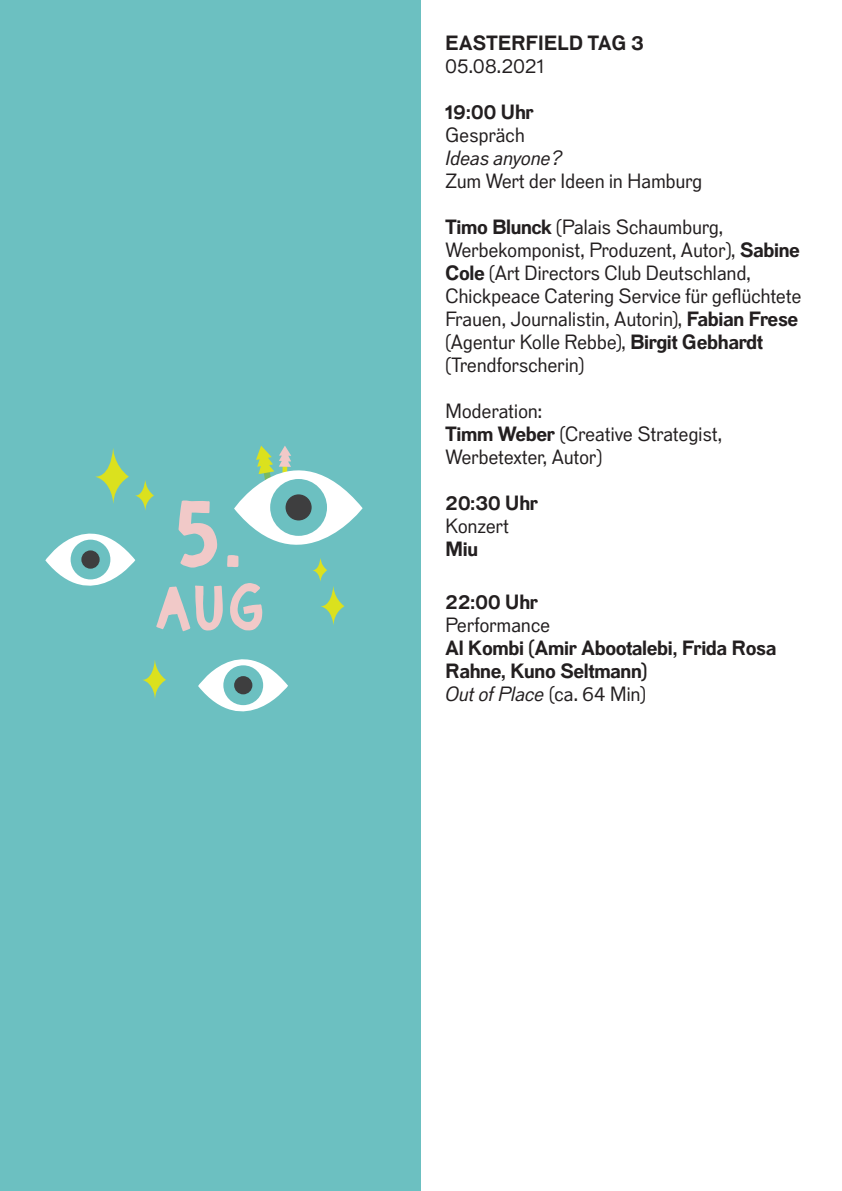
<style>
.page{position:relative;width:842px;height:1191px;background:#fff}
.page>*{position:absolute;margin:0;border:0;box-sizing:border-box;transform-origin:0 0}
.t1{font:122px "Public Beat";color:#f1c9c8}
.t2{font:81.2px "Public Beat";color:#f1c9c8}
.t3{font:20px/23px "Dada Grotesk";letter-spacing:-.02em;color:#231f20}
.t4{font:700 20px/23px "Dada Grotesk";letter-spacing:-.02em;color:#231f20}
.t5{font:italic 20px "Dada Grotesk";letter-spacing:-.02em;color:#231f20}
.s1{font-weight:700}
.s2{font-weight:400;font-style:italic}
.s3{font-weight:400}
</style>
<div class="page">
<div style="left:0;top:0;width:421px;height:1191px;background:#6cc0c1"></div>
<svg style="left:135px;top:479px;width:19px;height:32px"></svg>
<svg style="left:320px;top:585px;width:24px;height:41px"></svg>
<svg style="left:142px;top:659px;width:24px;height:40px"></svg>
<svg style="left:234px;top:445px;width:129px;height:145px"></svg>
<div style="left:270px;top:479px;width:57px;height:57px;background:#6cc0c1;border-radius:50%"></div>
<div style="left:286px;top:494px;width:26px;height:26px;background:#3e3e3f;border-radius:50%"></div>
<svg style="left:45px;top:448px;width:90px;height:138px"></svg>
<div style="left:71px;top:539px;width:39px;height:40px;background:#6cc0c1;border-radius:50%"></div>
<div style="left:81px;top:550px;width:19px;height:18px;background:#3e3e3f;border-radius:50%"></div>
<svg style="left:198px;top:659px;width:90px;height:53px"></svg>
<div style="left:223px;top:665px;width:40px;height:40px;background:#6cc0c1;border-radius:50%"></div>
<div style="left:234px;top:676px;width:18px;height:18px;background:#3e3e3f;border-radius:50%"></div>
<h1 class="t1" style="left:173px;top:468px;width:74px">5.</h1>
<h2 class="t2" style="left:154px;top:564px;width:113px">AUG</h2>
<p class="t4" style="left:445px;top:32px;width:200px">EASTERFIELD TAG 3</p>
<p class="t3" style="left:445px;top:54px;width:101px">05.08.2021</p>
<p class="t4" style="left:445px;top:101px;width:90px">19:00 Uhr</p>
<p class="t3" style="left:445px;top:123px;width:81px">Gespräch</p>
<p class="t5" style="left:445px;top:146px;width:119px">Ideas anyone?</p>
<p class="t3" style="left:445px;top:169px;width:259px">Zum Wert der Ideen in Hamburg</p>
<p class="t3" style="left:445px;top:215px;width:358px"><span class="s1">Timo Blunck</span> (Palais Schaumburg, Werbekomponist, Produzent, Autor), <span class="s1">Sabine Cole</span> (Art Directors Club Deutschland, Chickpeace Catering Service für geflüchtete Frauen, Journalistin, Autorin), <span class="s1">Fabian Frese </span>(Agentur Kolle Rebbe), <span class="s1">Birgit Gebhardt </span>(Trendforscherin)</p>
<p class="t3" style="left:445px;top:399px;width:279px">Moderation:<br><span class="s1">Timm Weber</span> (Creative Strategist,<br>Werbetexter, Autor)</p>
<p class="t4" style="left:445px;top:492px;width:95px">20:30 Uhr</p>
<p class="t3" style="left:445px;top:514px;width:65px">Konzert</p>
<p class="t4" style="left:445px;top:538px;width:34px">Miu</p>
<p class="t4" style="left:445px;top:591px;width:95px">22:00 Uhr</p>
<p class="t3" style="left:445px;top:613px;width:107px">Performance</p>
<p class="t4" style="left:445px;top:637px;width:333px">Al Kombi (Amir Abootalebi, Frida Rosa<br>Rahne, Kuno Seltmann)<br><span class="s2">Out of Place</span> <span class="s3">(ca. 64 Min)</span></p>
</div>
